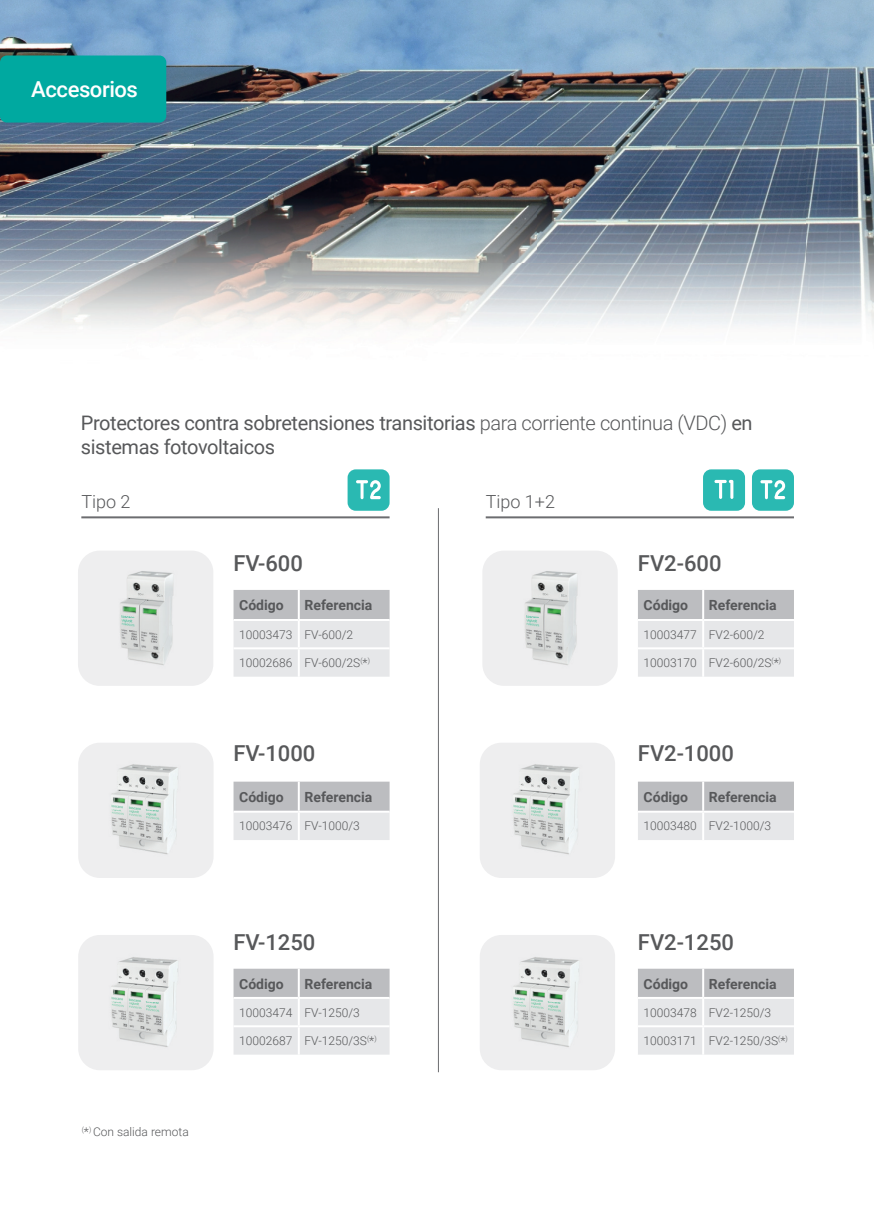
<style>
.page{position:relative;width:874px;height:1225px;background:#fff}
.page>*{position:absolute;margin:0;border:0;box-sizing:border-box;transform-origin:0 0}
.t1{font:500 22px "Roboto";color:#57585a}
.t2{font:500 22px "Roboto";letter-spacing:-.02em;color:#fff}
.t3{font:20px/24px "Roboto";letter-spacing:-.02em;color:#57585a}
.t4{font:300 18px "Roboto";color:#57585a}
.t5{font:700 14px "Roboto";color:#57585a}
.t6{font:300 12px "Roboto";color:#57585a}
.s1{font-weight:300}
</style>
<div class="page">
<img style="left:0;top:0;width:873px;height:329px">
<div style="left:78px;top:550px;width:135px;height:136px;background:#eeeeef;border-radius:22px"></div>
<img style="left:120px;top:571px;width:54px;height:94px">
<div style="left:482px;top:550px;width:135px;height:136px;background:#eeeeef;border-radius:22px"></div>
<img style="left:525px;top:571px;width:53px;height:94px">
<div style="left:78px;top:742px;width:135px;height:136px;background:#eeeeef;border-radius:22px"></div>
<img style="left:111px;top:764px;width:67px;height:91px">
<div style="left:479px;top:742px;width:135px;height:136px;background:#eeeeef;border-radius:22px"></div>
<img style="left:513px;top:764px;width:66px;height:91px">
<div style="left:78px;top:935px;width:135px;height:135px;background:#eeeeef;border-radius:22px"></div>
<img style="left:111px;top:957px;width:67px;height:90px">
<div style="left:479px;top:935px;width:135px;height:135px;background:#eeeeef;border-radius:22px"></div>
<img style="left:513px;top:957px;width:66px;height:90px">
<svg style="left:233px;top:590px;width:156px;height:86px;background:#d7d8da"></svg>
<hr style="left:297px;top:590px;width:2px;height:29px;background:#fff">
<hr style="left:233px;top:619px;width:65px;height:2px;background:#fff">
<hr style="left:298px;top:619px;width:91px;height:2px;background:#fff">
<hr style="left:297px;top:621px;width:2px;height:26px;background:#fff">
<hr style="left:233px;top:647px;width:65px;height:2px;background:#fff">
<hr style="left:298px;top:647px;width:91px;height:2px;background:#fff">
<hr style="left:297px;top:649px;width:2px;height:27px;background:#fff">
<svg style="left:638px;top:590px;width:155px;height:86px;background:#d8d9db"></svg>
<hr style="left:701px;top:590px;width:2px;height:29px;background:#fff">
<hr style="left:637px;top:619px;width:65px;height:2px;background:#fff">
<hr style="left:702px;top:619px;width:91px;height:2px;background:#fff">
<hr style="left:701px;top:621px;width:2px;height:26px;background:#fff">
<hr style="left:637px;top:647px;width:65px;height:2px;background:#fff">
<hr style="left:702px;top:647px;width:91px;height:2px;background:#fff">
<hr style="left:701px;top:649px;width:2px;height:27px;background:#fff">
<svg style="left:233px;top:781px;width:156px;height:59px;background:#d2d3d5"></svg>
<hr style="left:297px;top:781px;width:2px;height:29px;background:#fff">
<hr style="left:233px;top:810px;width:65px;height:2px;background:#fff">
<hr style="left:298px;top:810px;width:91px;height:2px;background:#fff">
<hr style="left:297px;top:812px;width:2px;height:28px;background:#fff">
<svg style="left:638px;top:781px;width:155px;height:59px;background:#d2d2d5"></svg>
<hr style="left:701px;top:781px;width:2px;height:29px;background:#fff">
<hr style="left:637px;top:810px;width:65px;height:2px;background:#fff">
<hr style="left:702px;top:810px;width:91px;height:2px;background:#fff">
<hr style="left:701px;top:812px;width:2px;height:28px;background:#fff">
<svg style="left:233px;top:968px;width:156px;height:86px;background:#d8d9db"></svg>
<hr style="left:297px;top:968px;width:2px;height:29px;background:#fff">
<hr style="left:233px;top:997px;width:65px;height:2px;background:#fff">
<hr style="left:298px;top:997px;width:91px;height:2px;background:#fff">
<hr style="left:297px;top:999px;width:2px;height:26px;background:#fff">
<hr style="left:233px;top:1025px;width:65px;height:2px;background:#fff">
<hr style="left:298px;top:1025px;width:91px;height:2px;background:#fff">
<hr style="left:297px;top:1027px;width:2px;height:27px;background:#fff">
<svg style="left:638px;top:968px;width:155px;height:86px;background:#d8d9db"></svg>
<hr style="left:701px;top:968px;width:2px;height:29px;background:#fff">
<hr style="left:637px;top:997px;width:65px;height:2px;background:#fff">
<hr style="left:702px;top:997px;width:91px;height:2px;background:#fff">
<hr style="left:701px;top:999px;width:2px;height:26px;background:#fff">
<hr style="left:637px;top:1025px;width:65px;height:2px;background:#fff">
<hr style="left:702px;top:1025px;width:91px;height:2px;background:#fff">
<hr style="left:701px;top:1027px;width:2px;height:27px;background:#fff">
<hr style="left:81px;top:516px;width:308px;height:2px;background:#6c6d70">
<hr style="left:437px;top:508px;width:1px;height:564px;background:#6c6d70">
<hr style="left:485px;top:516px;width:308px;height:2px;background:#6c6d70">
<div style="left:347px;top:469px;width:42px;height:42px;background:#2ab9b2;border-radius:8px"></div>
<div style="left:751px;top:469px;width:42px;height:42px;background:#2ab9b2;border-radius:8px"></div>
<div style="left:702px;top:469px;width:42px;height:42px;background:#2ab9b2;border-radius:8px"></div>
<svg style="left:356px;top:480px;width:24px;height:19px"></svg>
<svg style="left:760px;top:480px;width:24px;height:19px"></svg>
<svg style="left:714px;top:480px;width:19px;height:19px"></svg>
<div style="left:0;top:56px;width:166px;height:67px;background:#00a9a0;border-radius:7px"></div>
<h1 class="t2" style="left:31px;top:74px;width:108px">Accesorios</h1>
<h2 class="t3" style="left:81px;top:410px;width:673px">Protectores contra sobretensiones transitorias <span class="s1">para corriente continua (VDC)</span> en sistemas fotovoltaicos</h2>
<h3 class="t4" style="left:81px;top:489px;width:51px">Tipo 2</h3>
<h3 class="t4" style="left:485px;top:489px;width:71px">Tipo 1+2</h3>
<h1 class="t1" style="left:233px;top:548px;width:71px">FV-600</h1>
<h1 class="t1" style="left:637px;top:548px;width:85px">FV2-600</h1>
<p class="t5" style="left:239px;top:595px;width:46px">Código</p>
<p class="t5" style="left:304px;top:595px;width:69px">Referencia</p>
<p class="t6" style="left:239px;top:626px;width:115px">10003473 FV-600/2</p>
<p class="t6" style="left:239px;top:654px;width:132px">10002686 FV-600/2S<sup>(</sup>*<sup>)</sup></p>
<p class="t5" style="left:643px;top:595px;width:46px">Código</p>
<p class="t5" style="left:708px;top:595px;width:69px">Referencia</p>
<p class="t6" style="left:643px;top:626px;width:122px">10003477 FV2-600/2</p>
<p class="t6" style="left:643px;top:654px;width:139px">10003170 FV2-600/2S<sup>(</sup>*<sup>)</sup></p>
<h1 class="t1" style="left:233px;top:737px;width:83px">FV-1000</h1>
<h1 class="t1" style="left:637px;top:737px;width:97px">FV2-1000</h1>
<p class="t5" style="left:239px;top:787px;width:46px">Código</p>
<p class="t5" style="left:304px;top:787px;width:69px">Referencia</p>
<p class="t6" style="left:239px;top:817px;width:122px">10003476 FV-1000/3</p>
<p class="t5" style="left:643px;top:787px;width:46px">Código</p>
<p class="t5" style="left:708px;top:787px;width:69px">Referencia</p>
<p class="t6" style="left:643px;top:817px;width:129px">10003480 FV2-1000/3</p>
<h1 class="t1" style="left:233px;top:927px;width:83px">FV-1250</h1>
<h1 class="t1" style="left:637px;top:927px;width:97px">FV2-1250</h1>
<p class="t6" style="left:82px;top:1123px;width:108px"><sup>(</sup>*<sup>)</sup> Con salida remota</p>
<p class="t5" style="left:239px;top:973px;width:46px">Código</p>
<p class="t5" style="left:304px;top:973px;width:69px">Referencia</p>
<p class="t6" style="left:239px;top:1004px;width:122px">10003474 FV-1250/3</p>
<p class="t6" style="left:239px;top:1032px;width:139px">10002687 FV-1250/3S<sup>(</sup>*<sup>)</sup></p>
<p class="t5" style="left:643px;top:973px;width:46px">Código</p>
<p class="t5" style="left:708px;top:973px;width:69px">Referencia</p>
<p class="t6" style="left:643px;top:1004px;width:129px">10003478 FV2-1250/3</p>
<p class="t6" style="left:643px;top:1032px;width:146px">10003171 FV2-1250/3S<sup>(</sup>*<sup>)</sup></p>
</div>
